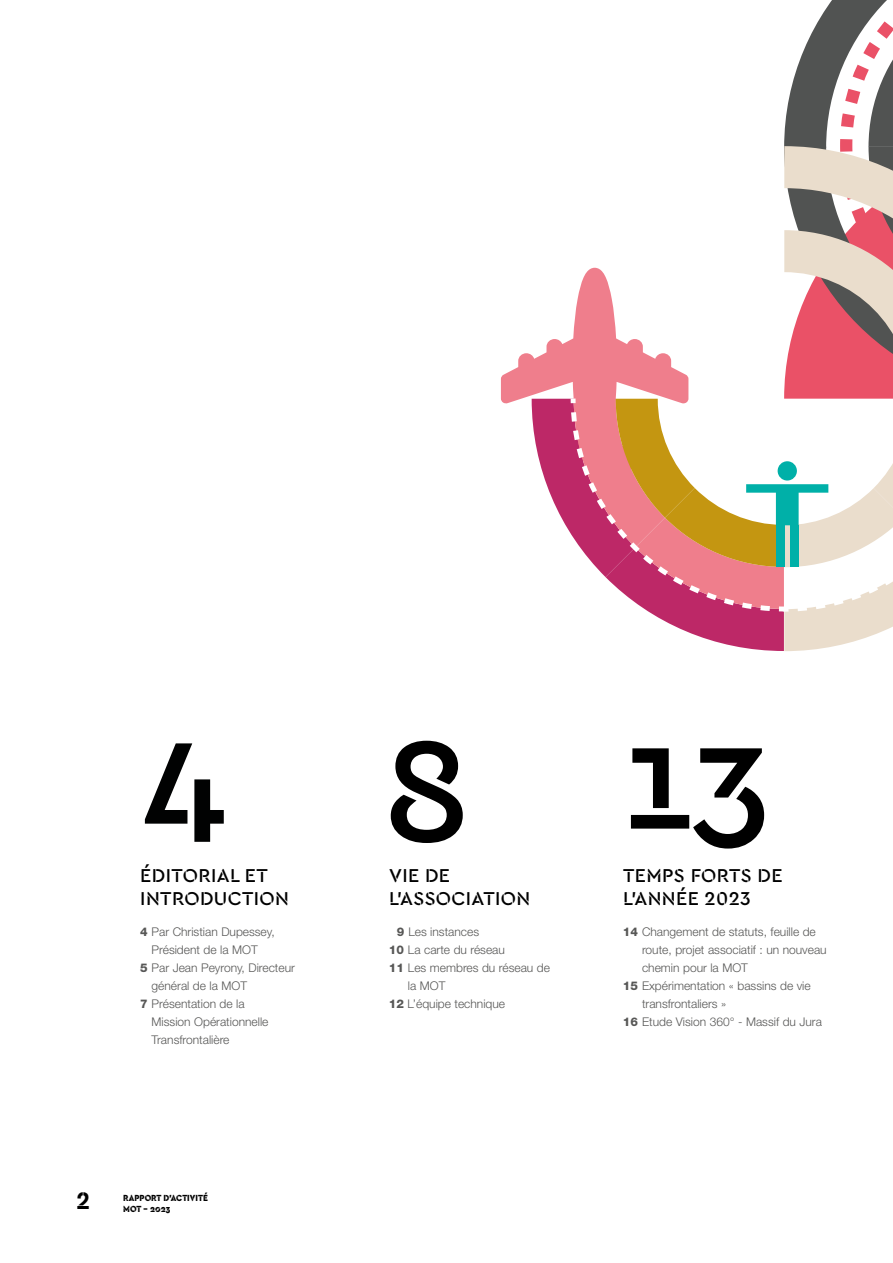
<style>
.page{position:relative;width:893px;height:1263px;background:#fff}
.page>*{position:absolute;margin:0;border:0;box-sizing:border-box;transform-origin:0 0}
.t1{font:500 150px "Cera Stencil PRO";color:#000}
.t2{font:24px "AG Book Stencil";color:#000}
.t3{font:500 19.5px/23.4px "Cera Stencil PRO";letter-spacing:.02em;color:#000}
.t4{font:300 12px "Helvetica Neue LT Std";color:#575756}
.t5{font:900 9.3px "Cera Stencil PRO";color:#000;scale:.91 1}
.s1{color:#010202}
.s2{font-weight:800}
</style>
<div class="page">
<svg style="left:501px;top:339px;width:67px;height:190px"></svg>
<svg style="left:568px;top:0;width:325px;height:651px"></svg>
<h1 class="t1" style="left:142px;top:679px;width:631px"><span class="s1">4</span>813</h1>
<h3 class="t3" style="left:140px;top:862px;width:150px">ÉDITORIAL ET<br>INTRODUCTION</h3>
<p class="t4" style="left:140px;top:924px;width:136px"><span class="s2">4</span> Par Christian Dupessey,</p>
<p class="t4" style="left:152px;top:942px;width:108px">Président de la MOT</p>
<p class="t4" style="left:140px;top:960px;width:156px"><span class="s2">5</span> Par Jean Peyrony, Directeur</p>
<p class="t4" style="left:152px;top:978px;width:97px">général de la MOT</p>
<p class="t4" style="left:140px;top:996px;width:106px"><span class="s2">7</span> Présentation de la</p>
<p class="t4" style="left:152px;top:1014px;width:118px">Mission Opérationnelle</p>
<p class="t4" style="left:152px;top:1032px;width:79px">Transfrontalière</p>
<h3 class="t3" style="left:623px;top:862px;width:161px">TEMPS FORTS DE<br>L’ANNÉE 2023</h3>
<p class="t4" style="left:623px;top:924px;width:194px"><span class="s2">14</span> Changement de statuts, feuille de</p>
<p class="t4" style="left:642px;top:942px;width:186px">route, projet associatif : un nouveau</p>
<p class="t4" style="left:642px;top:960px;width:107px">chemin pour la MOT</p>
<p class="t4" style="left:623px;top:978px;width:189px"><span class="s2">15</span> Expérimentation « bassins de vie</p>
<p class="t4" style="left:642px;top:996px;width:86px">transfrontaliers »</p>
<p class="t4" style="left:623px;top:1014px;width:200px"><span class="s2">16</span> Etude Vision 360° - Massif du Jura</p>
<h3 class="t3" style="left:389px;top:862px;width:143px">VIE DE<br>L’ASSOCIATION</h3>
<p class="t4" style="left:397px;top:924px;width:84px"><span class="s2">9</span> Les instances</p>
<p class="t4" style="left:389px;top:942px;width:118px"><span class="s2">10</span> La carte du réseau</p>
<p class="t4" style="left:389px;top:960px;width:163px"><span class="s2">11</span> Les membres du réseau de</p>
<p class="t4" style="left:408px;top:978px;width:39px">la MOT</p>
<p class="t4" style="left:389px;top:996px;width:118px"><span class="s2">12</span> L’équipe technique</p>
<h2 class="t2" style="left:77px;top:1186px;width:15px">2</h2>
<p class="t5" style="left:123px;top:1192px;width:94px">RAPPORT D’ACTIVITÉ</p>
<p class="t5" style="left:123px;top:1202px;width:53px">MOT - 2023</p>
</div>
